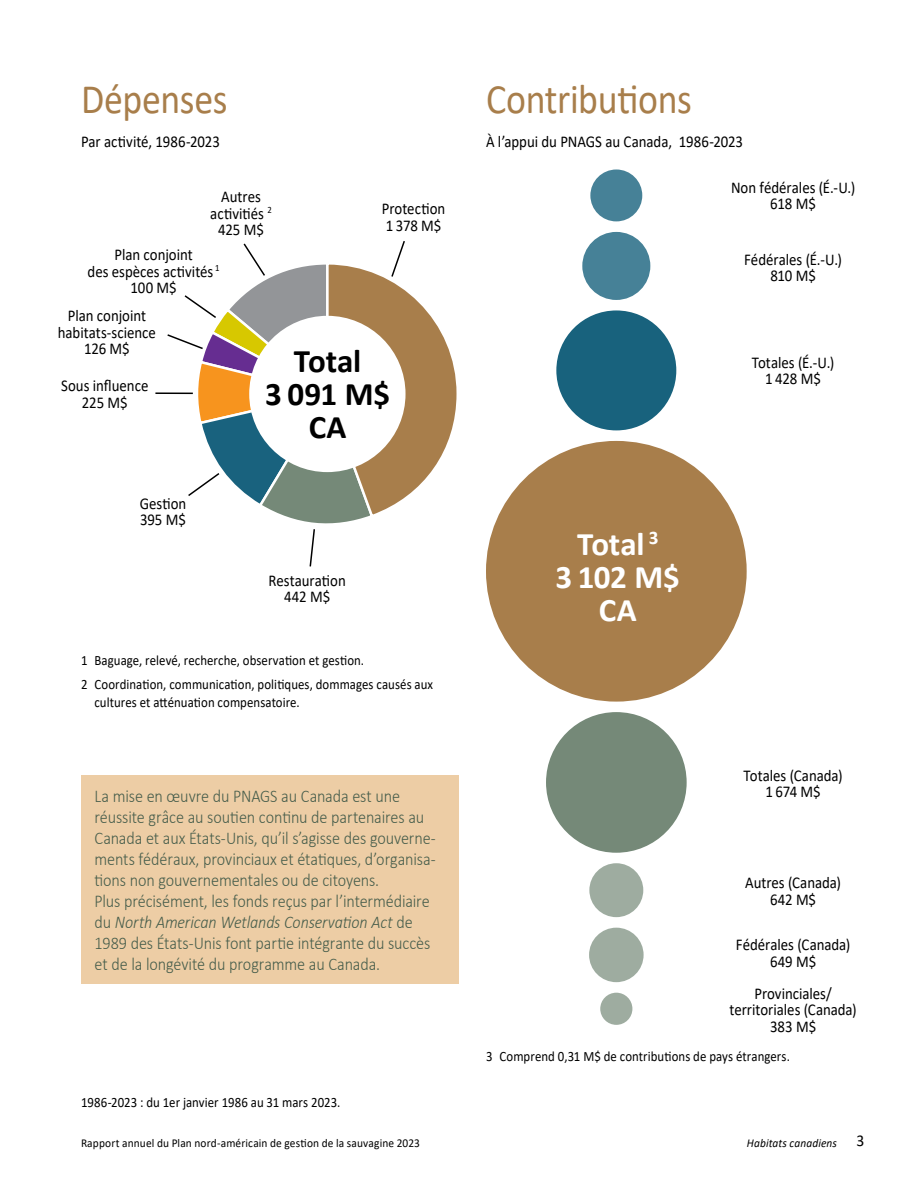
<style>
.page{position:relative;width:918px;height:1188px;background:#fff}
.page>*{position:absolute;margin:0;border:0;box-sizing:border-box;transform-origin:0 0}
.Overview_heading_single_col{font:42px "Calibri";letter-spacing:-.01em;color:#a87e4b;scale:.9 1}
.Pie_graph_total_large{font:700 33px/33px "Calibri";letter-spacing:-.01em;color:#fff;text-align:center}
.Pie_graph_total_large-2{font:700 33px/33px "Calibri";letter-spacing:-.005em;color:#000;text-align:center}
.Scope_paragraph{font:300 18px/21px "Calibri";letter-spacing:-.01em;color:#465d4b;scale:.9 1}
.Body_text{font:16.5px/16.5px "Calibri";letter-spacing:-.005em;color:#000;text-align:center;scale:.9 1}
.Figure_labels{font:16.5px/16.5px "Calibri";color:#000;text-align:center;scale:.9 1}
.Overview_note_single_col{font:14.25px/18px "Calibri";letter-spacing:.005em;color:#000;scale:.9 1}
.Overview_note{font:14.25px "Calibri";letter-spacing:.005em;color:#000;scale:.9 1}
.t1{font:12px "Calibri";letter-spacing:.01em;color:#000;scale:.95 1}
.t2{font:italic 12px "Calibri";letter-spacing:.01em;color:#000;scale:.95 1}
.s1{font-style:italic}
.s2{font-style:normal;font-size:16.5px}
</style>
<div class="page">
<svg style="left:167px;top:241px;width:290px;height:326px"></svg>
<hr style="left:155px;top:392px;width:38px;height:2px;background:#000">
<div style="left:589px;top:863px;width:54px;height:54px;background:#9eaca0;border-radius:50%"></div>
<div style="left:589px;top:928px;width:55px;height:54px;background:#9eaca0;border-radius:50%"></div>
<div style="left:600px;top:993px;width:32px;height:32px;background:#9eaca0;border-radius:50%"></div>
<div style="left:486px;top:441px;width:261px;height:261px;background:#a87e4b;border-radius:50%"></div>
<div style="left:590px;top:170px;width:52px;height:51px;background:#468197;border-radius:50%"></div>
<div style="left:582px;top:232px;width:68px;height:68px;background:#468197;border-radius:50%"></div>
<div style="left:556px;top:310px;width:120px;height:120px;background:#18627d;border-radius:50%"></div>
<div style="left:546px;top:712px;width:141px;height:141px;background:#758978;border-radius:50%"></div>
<div style="left:81px;top:775px;width:378px;height:209px;background:#edcda5"></div>
<h3 class="Overview_heading_single_col" style="left:81px;top:69px;width:164px">Dépenses</h3>
<p class="Body_text" style="left:81px;top:133px;width:156px">Par activité, 1986-2023</p>
<p class="Figure_labels" style="left:210px;top:188px;width:70px">Autres activitiés <sup>2<br></sup>425 M$</p>
<p class="Figure_labels" style="left:88px;top:246px;width:148px">Plan conjoint<br>des espèces activités <sup>1<br></sup>100 M$</p>
<p class="Figure_labels" style="left:382px;top:200px;width:72px;text-align:left">Protection<br>1 378 M$</p>
<p class="Figure_labels" style="left:58px;top:307px;width:110px">Plan conjoint habitats-science<br>126 M$</p>
<p class="Figure_labels" style="left:61px;top:377px;width:98px">Sous influence<br>225 M$</p>
<p class="Figure_labels" style="left:140px;top:495px;width:53px;text-align:left">Gestion<br>395 M$</p>
<p class="Pie_graph_total_large-2" style="left:265px;top:344px;width:126px">Total<br>3 091 M$<br>CA</p>
<p class="Figure_labels" style="left:268px;top:572px;width:87px">Restauration<br>442 M$</p>
<p class="Overview_note_single_col" style="left:81px;top:650px;width:316px">1 Baguage, relevé, recherche, observation et gestion.</p>
<p class="Overview_note_single_col" style="left:94px;top:675px;width:378px;text-indent:-14px">2 Coordination, communication, politiques, dommages causés aux cultures et atténuation compensatoire.</p>
<p class="Scope_paragraph" style="left:94px;top:786px;width:381px">La mise en œuvre du PNAGS au Canada est une réussite grâce au soutien continu de partenaires au Canada et aux États-Unis, qu’il s’agisse des gouverne&shy;ments fédéraux, provinciaux et étatiques, d’organisa&shy;tions non gouvernementales ou de citoyens.<br>Plus précisément, les fonds reçus par l’intermédiaire du <span class="s1">North American Wetlands Conservation Act</span> de 1989 des États-Unis font partie intégrante du succès et de la longévité du programme au Canada.</p>
<p class="Overview_note" style="left:81px;top:1092px;width:290px">1986-2023 : du 1er janvier 1986 au 31 mars 2023.</p>
<h3 class="Overview_heading_single_col" style="left:486px;top:69px;width:230px">Contributions</h3>
<p class="Body_text" style="left:486px;top:133px;width:287px">À l’appui du PNAGS au Canada, 1986-2023</p>
<p class="Body_text" style="left:731px;top:179px;width:139px">Non fédérales (É.-U.)<br>618 M$</p>
<p class="Body_text" style="left:744px;top:251px;width:110px">Fédérales (É.-U.)<br>810 M$</p>
<p class="Pie_graph_total_large" style="left:556px;top:527px;width:126px">Total <sup>3<br></sup>3 102 M$<br>CA</p>
<p class="Body_text" style="left:752px;top:354px;width:93px">Totales (É.-U.)<br>1 428 M$</p>
<p class="Body_text" style="left:744px;top:766px;width:112px">Totales (Canada)<br>1 674 M$</p>
<p class="Body_text" style="left:745px;top:874px;width:108px">Autres (Canada)<br>642 M$</p>
<p class="Body_text" style="left:736px;top:936px;width:129px">Fédérales (Canada)<br>649 M$</p>
<p class="Body_text" style="left:730px;top:985px;width:143px">Provinciales/ territoriales (Canada)<br>383 M$</p>
<p class="Overview_note_single_col" style="left:486px;top:1046px;width:339px">3 Comprend 0,31 M$ de contributions de pays étrangers.</p>
<p class="t1" style="left:81px;top:1135px;width:358px">Rapport annuel du Plan nord-américain de gestion de la sauvagine 2023</p>
<p class="t2" style="left:747px;top:1135px;width:125px">Habitats canadiens <span class="s2">3</span></p>
</div>
